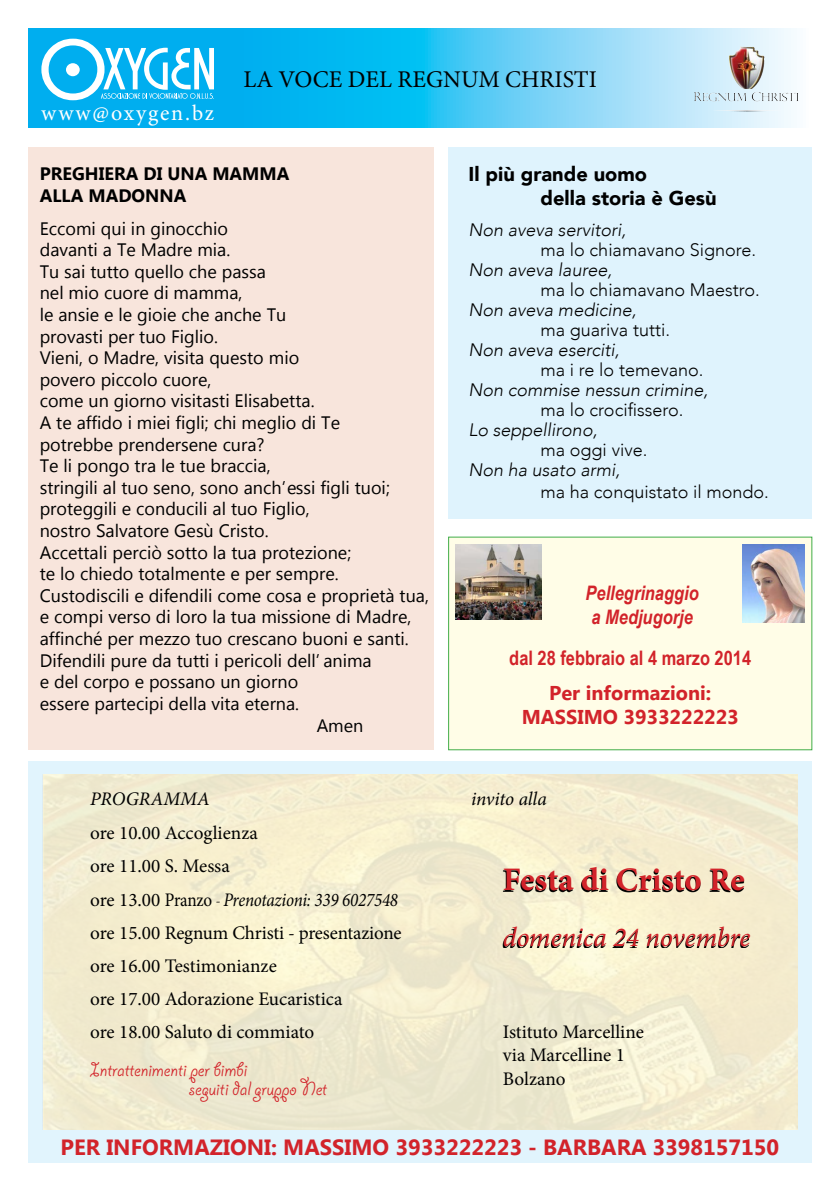
<style>
.page{position:relative;width:840px;height:1191px;background:#fff}
.page>*{position:absolute;margin:0;border:0;box-sizing:border-box;transform-origin:0 0}
.t1{font:700 32.8px "Minion Pro";color:#d2232a}
.t2{font:italic 27.4px "Minion Pro";letter-spacing:-.005em;color:#d2232a}
.t3{font:24px "Minion Pro";color:#000}
.t4{font:700 22px "Microsoft Tai Le";color:#d2232a}
.t5{font:22px/19.2px "Giddyup Std";color:#d2232a}
.t6{font:22px "Minion Pro";letter-spacing:.085em;color:#fff}
.t7{font:700 20px/24px "Microsoft Tai Le";color:#d2232a;text-align:center}
.t8{font:900 20px/24px "Avenir";color:#000}
.t9{font:italic 700 20px/24px "Arial Narrow";color:#d2232a}
.t10{font:700 20px "Arial Narrow";color:#d2232a}
.t11{font:19.2px/33.2px "Minion Pro";letter-spacing:-.005em;color:#000}
.t12{font:italic 19.2px "Minion Pro";letter-spacing:-.005em;color:#000}
.t13{font:18px "Microsoft Tai Le";color:#000}
.t14{font:300 18px "Avenir";color:#000}
.t15{font:italic 300 18px "Avenir";color:#000}
.t16{font:700 18px/21.6px "Microsoft Tai Le";color:#000}
.s1{font-family:"Baskerville";font-style:italic;font-size:15px}
.s2{font-style:italic}
</style>
<div class="page">
<svg style="left:28px;top:28px;width:771px;height:100px;background:#54c9f2"></svg>
<svg style="left:751px;top:92px;width:9px;height:9px"></svg>
<svg style="left:733px;top:47px;width:6px;height:8px"></svg>
<svg style="left:41px;top:39px;width:173px;height:61px"></svg>
<div style="left:28px;top:761px;width:783px;height:401px;background:#e1f4fd"></div>
<img style="left:43px;top:774px;width:754px;height:355px">
<svg style="left:502px;top:868px;width:246px;height:80px;background:#d4cdb2"></svg>
<div style="left:28px;top:148px;width:406px;height:602px;background:#f8e5dc"></div>
<div style="left:448px;top:537px;width:363px;height:213px;background:#fffde7"></div>
<div style="left:448px;top:537px;width:363px;height:213px;border:1px solid #41ad49"></div>
<img style="left:742px;top:544px;width:62px;height:78px">
<img style="left:455px;top:544px;width:86px;height:76px">
<div style="left:448px;top:148px;width:363px;height:371px;background:#dff3fd"></div>
<p class="t6" style="left:41px;top:98px;width:174px">www@oxygen.bz</p>
<h3 class="t3" style="left:243px;top:63px;width:355px">LA VOCE DEL REGNUM CHRISTI</h3>
<p class="t16" style="left:40px;top:164px;width:251px">PREGHIERA DI UNA MAMMA<br>ALLA MADONNA</p>
<p class="t13" style="left:40px;top:218px;width:190px">Eccomi qui in ginocchio</p>
<p class="t13" style="left:40px;top:239px;width:192px">davanti a Te Madre mia.</p>
<p class="t13" style="left:40px;top:261px;width:228px">Tu sai tutto quello che passa</p>
<p class="t13" style="left:40px;top:283px;width:204px">nel mio cuore di mamma,</p>
<p class="t13" style="left:40px;top:304px;width:248px">le ansie e le gioie che anche Tu</p>
<p class="t13" style="left:40px;top:326px;width:180px">provasti per tuo Figlio.</p>
<p class="t13" style="left:40px;top:347px;width:261px">Vieni, o Madre, visita questo mio</p>
<p class="t13" style="left:40px;top:369px;width:173px">povero piccolo cuore,</p>
<p class="t13" style="left:40px;top:391px;width:276px">come un giorno visitasti Elisabetta.</p>
<p class="t13" style="left:40px;top:412px;width:302px">A te affido i miei figli; chi meglio di Te</p>
<p class="t13" style="left:40px;top:434px;width:226px">potrebbe prendersene cura?</p>
<p class="t13" style="left:40px;top:455px;width:232px">Te li pongo tra le tue braccia,</p>
<p class="t13" style="left:40px;top:477px;width:351px">stringili al tuo seno, sono anch’essi figli tuoi;</p>
<p class="t13" style="left:40px;top:499px;width:271px">proteggili e conducili al tuo Figlio,</p>
<p class="t13" style="left:40px;top:520px;width:230px">nostro Salvatore Gesù Cristo.</p>
<p class="t13" style="left:40px;top:542px;width:313px">Accettali perciò sotto la tua protezione;</p>
<p class="t13" style="left:40px;top:563px;width:300px">te lo chiedo totalmente e per sempre.</p>
<p class="t13" style="left:40px;top:585px;width:390px">Custodiscili e difendili come cosa e proprietà tua,</p>
<p class="t13" style="left:40px;top:607px;width:373px">e compi verso di loro la tua missione di Madre,</p>
<p class="t13" style="left:40px;top:628px;width:370px">affinché per mezzo tuo crescano buoni e santi.</p>
<p class="t13" style="left:40px;top:650px;width:333px">Difendili pure da tutti i pericoli dell’anima</p>
<p class="t13" style="left:40px;top:671px;width:260px">e del corpo e possano un giorno</p>
<p class="t13" style="left:40px;top:693px;width:261px">essere partecipi della vita eterna.</p>
<p class="t13" style="left:316px;top:715px;width:48px">Amen</p>
<p class="t12" style="left:90px;top:785px;width:121px">PROGRAMMA</p>
<p class="t11" style="left:90px;top:816px;width:313px">ore 10.00 Accoglienza<br>ore 11.00 S. Messa<br>ore 13.00 Pranzo <span class="s1">-</span> <span class="s2">Prenotazioni: 339 6027548 </span>ore 15.00 Regnum Christi - presentazione ore 16.00 Testimonianze<br>ore 17.00 Adorazione Eucaristica<br>ore 18.00 Saluto di commiato</p>
<p class="t5" style="left:189px;top:1060px;width:139px;text-indent:-99px">Intrattenimenti per bimbi<br>seguiti dal gruppo Net</p>
<p class="t8" style="left:540px;top:161px;width:177px;text-indent:-72px">Il più grande uomo<br>della storia è Gesù</p>
<p class="t15" style="left:468px;top:219px;width:159px">Non aveva servitori,</p>
<p class="t14" style="left:540px;top:239px;width:217px">ma lo chiamavano Signore.</p>
<p class="t15" style="left:468px;top:259px;width:145px">Non aveva lauree,</p>
<p class="t14" style="left:540px;top:279px;width:221px">ma lo chiamavano Maestro.</p>
<p class="t15" style="left:468px;top:299px;width:169px">Non aveva medicine,</p>
<p class="t14" style="left:540px;top:319px;width:131px">ma guariva tutti.</p>
<p class="t15" style="left:468px;top:339px;width:152px">Non aveva eserciti,</p>
<p class="t14" style="left:540px;top:359px;width:164px">ma i re lo temevano.</p>
<p class="t15" style="left:468px;top:379px;width:241px">Non commise nessun crimine,</p>
<p class="t14" style="left:540px;top:399px;width:144px">ma lo crocifissero.</p>
<p class="t15" style="left:468px;top:419px;width:130px">Lo seppellirono,</p>
<p class="t14" style="left:540px;top:439px;width:108px">ma oggi vive.</p>
<p class="t15" style="left:468px;top:459px;width:153px">Non ha usato armi,</p>
<p class="t14" style="left:540px;top:481px;width:230px">ma ha conquistato il mondo.</p>
<p class="t9" style="left:585px;top:580px;width:115px">Pellegrinaggio a Medjugorje</p>
<p class="t10" style="left:509px;top:643px;width:243px">dal 28 febbraio al 4 marzo 2014</p>
<p class="t7" style="left:521px;top:682px;width:218px">Per informazioni:<br>MASSIMO 3933222223</p>
<p class="t12" style="left:471px;top:785px;width:77px">invito alla</p>
<h1 class="t1" style="left:502px;top:857px;width:243px">Festa di Cristo Re</h1>
<h2 class="t2" style="left:502px;top:919px;width:249px">domenica 24 novembre</h2>
<p class="t11" style="left:502px;top:1021px;width:142px;line-height:23px">Istituto Marcelline via Marcelline 1<br>Bolzano</p>
<p class="t4" style="left:61px;top:1134px;width:719px">PER INFORMAZIONI: MASSIMO 3933222223 - BARBARA 3398157150</p>
</div>
